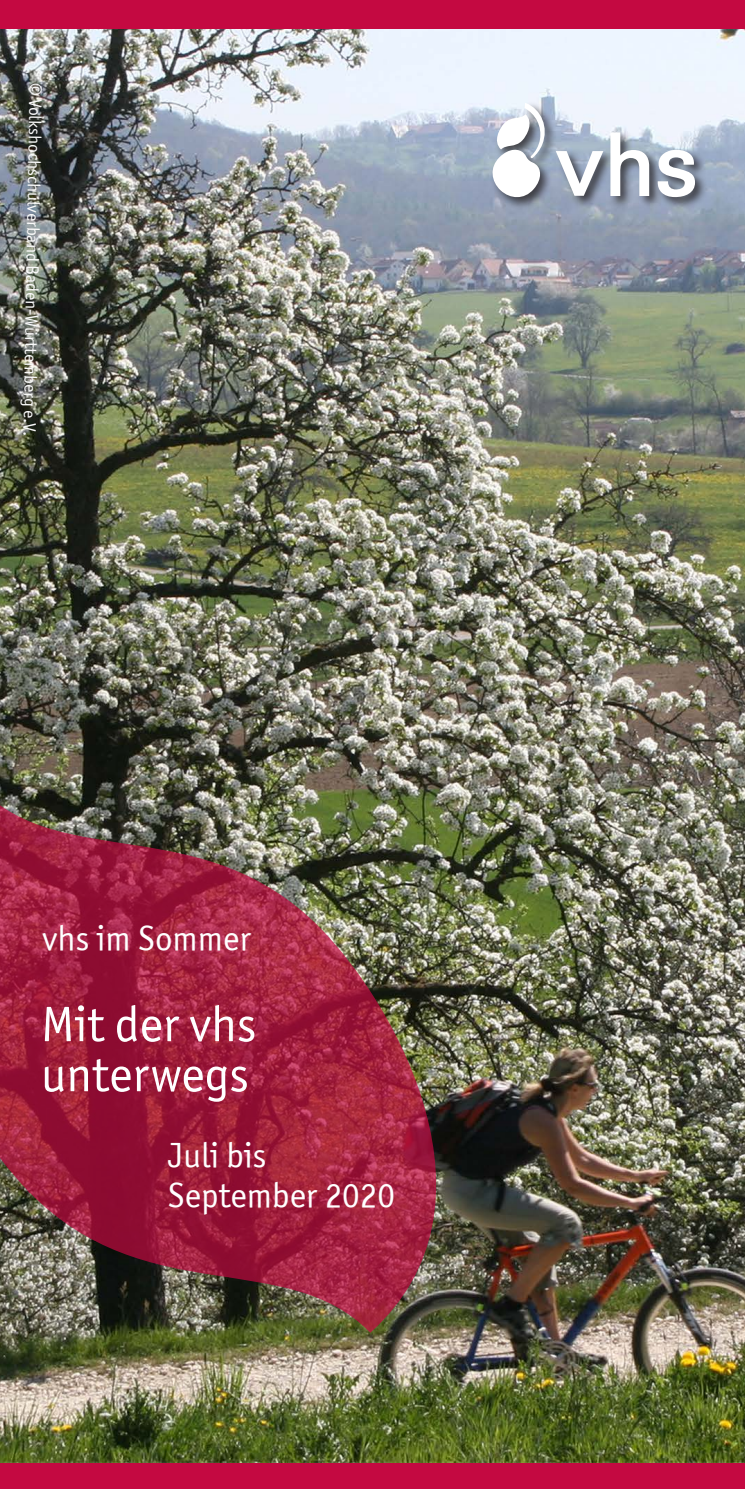
<style>
.page{position:relative;width:745px;height:1489px;background:#fff}
.page>*{position:absolute;margin:0;border:0;box-sizing:border-box;transform-origin:0 0}
.t1{font:50px "Officina Sans ITCTT Book";color:#fff}
.t2{font:35px "Officina Sans ITCTT Book";color:#fff}
.t3{font:17.5px "Officina Sans ITCTT Book";color:#fafafa}
</style>
<div class="page">
<div style="left:0;top:0;width:744px;height:1488px;background:#c40941"></div>
<img style="left:0;top:30px;width:744px;height:1432px">
<div style="left:489px;top:101px;width:218px;height:109px;background:#231f20;opacity:.75"></div>
<svg style="left:489px;top:103px;width:59px;height:97px"></svg>
<svg style="left:555px;top:151px;width:48px;height:45px"></svg>
<svg style="left:610px;top:132px;width:38px;height:64px"></svg>
<svg style="left:657px;top:150px;width:37px;height:47px"></svg>
<img style="left:0;top:786px;width:438px;height:548px">
<p class="t3" style="left:46px;top:83px;width:355px;rotate:91deg">© Volkshochschulverband Baden-Württemberg e.V.</p>
<p class="t2" style="left:43px;top:918px;width:210px">vhs im Sommer</p>
<p class="t1" style="left:41px;top:995px;width:217px">Mit der vhs</p>
<p class="t1" style="left:41px;top:1045px;width:209px">unterwegs</p>
<p class="t2" style="left:168px;top:1134px;width:100px">Juli bis</p>
<p class="t2" style="left:168px;top:1174px;width:228px">September 2020</p>
</div>
